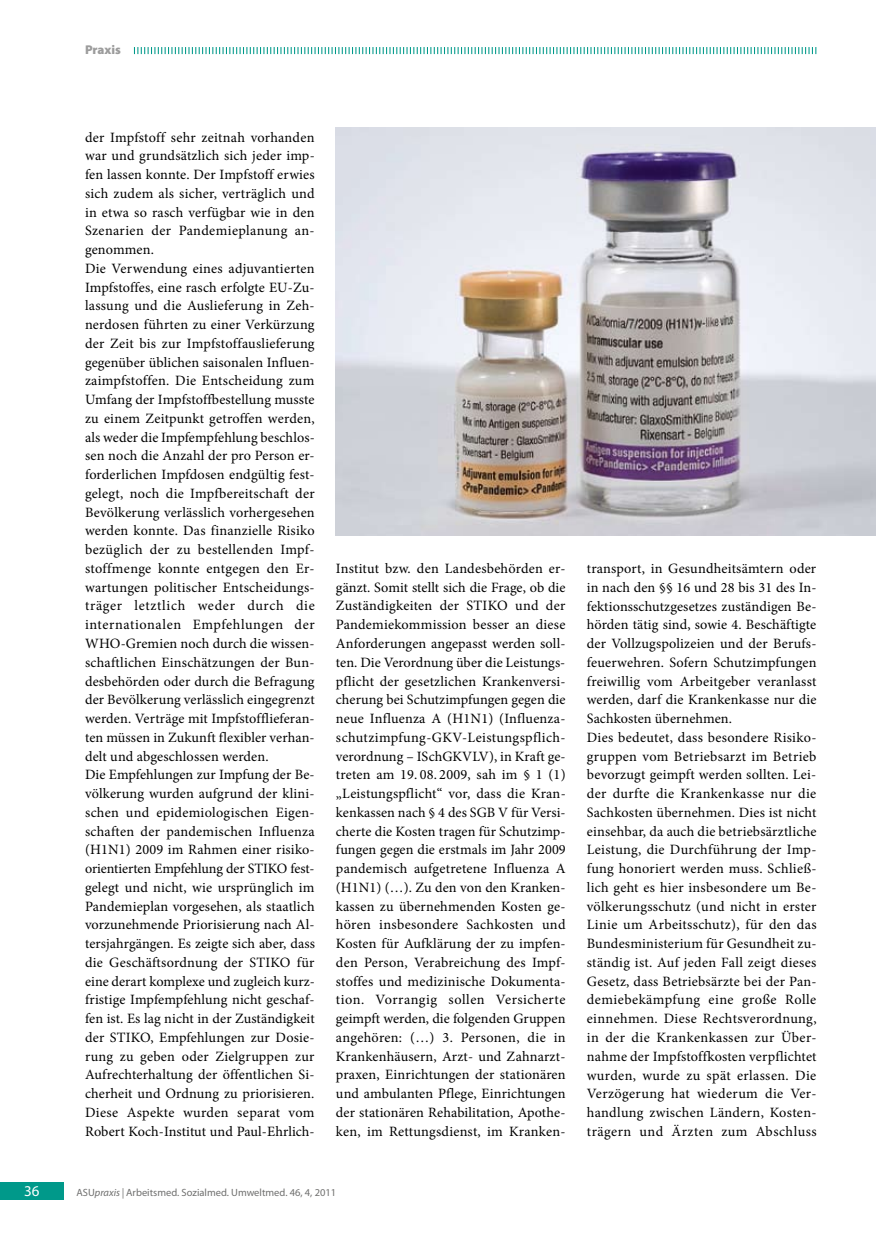
<style>
.page{position:relative;width:876px;height:1242px;background:#fff}
.page>*{position:absolute;margin:0;border:0;box-sizing:border-box;transform-origin:0 0}
.t1{font:15px "Myriad Pro";color:#fff}
.t2{font:14.25px/18.8px "Minion Pro";letter-spacing:.015em;color:#000}
.t3{font:900 12.75px "Myriad Pro";color:#9c9c9c}
.t4{font:10.5px "Myriad Pro";color:#6f6f6e}
.s1{font-style:italic}
</style>
<div class="page">
<div style="left:0;top:1182px;width:64px;height:17px;background:#00998a"></div>
<svg style="left:134px;top:47px;width:682px;height:7px"></svg>
<img style="left:336px;top:128px;width:540px;height:407px">
<p class="t3" style="left:85px;top:41px;width:37px">Praxis</p>
<p class="t2" style="left:85px;top:128px;width:231px">der Impfstoff sehr zeitnah vorhanden war und grundsätzlich sich jeder imp&shy;fen lassen konnte. Der Impfstoff erwies sich zudem als sicher, verträglich und in etwa so rasch verfügbar wie in den Szenarien der Pandemieplanung an&shy;genommen.<br>Die Verwendung eines adjuvantierten Impfstoffes, eine rasch erfolgte EU-Zu&shy;lassung und die Auslieferung in Zeh&shy;nerdosen führten zu einer Verkürzung der Zeit bis zur Impfstoffauslieferung gegenüber üblichen saisonalen Influen&shy;zaimpfstoffen. Die Entscheidung zum Umfang der Impfstoffbestellung musste zu einem Zeitpunkt getroffen werden, als weder die Impfempfehlung beschlos&shy;sen noch die Anzahl der pro Person er&shy;forderlichen Impfdosen endgültig fest&shy;gelegt, noch die Impfbereitschaft der Bevölkerung verlässlich vorhergesehen werden konnte. Das finanzielle Risiko bezüglich der zu bestellenden Impf&shy;stoffmenge konnte entgegen den Er&shy;wartungen politischer Entscheidungs&shy;träger letztlich weder durch die internationalen Empfehlungen der WHO-Gremien noch durch die wissen&shy;schaftlichen Einschätzungen der Bun&shy;desbehörden oder durch die Befragung der Bevölkerung verlässlich eingegrenzt werden. Verträge mit Impfstofflieferan&shy;ten müssen in Zukunft flexibler verhan&shy;delt und abgeschlossen werden.<br>Die Empfehlungen zur Impfung der Be&shy;völkerung wurden aufgrund der klini&shy;schen und epidemiologischen Eigen&shy;schaften der pandemischen Influenza (H1N1) 2009 im Rahmen einer risiko&shy;orientierten Empfehlung der STIKO fest&shy;gelegt und nicht, wie ursprünglich im Pandemieplan vorgesehen, als staatlich vorzunehmende Priorisierung nach Al&shy;tersjahrgängen. Es zeigte sich aber, dass die Geschäftsordnung der STIKO für eine derart komplexe und zugleich kurz&shy;fristige Impfempfehlung nicht geschaf&shy;fen ist. Es lag nicht in der Zuständigkeit der STIKO, Empfehlungen zur Dosie&shy;rung zu geben oder Zielgruppen zur Aufrechterhaltung der öffentlichen Si&shy;cherheit und Ordnung zu priorisieren.<br>Diese Aspekte wurden separat vom Robert Koch-Institut und Paul-Ehrlich-</p>
<p class="t2" style="left:336px;top:559px;width:231px">Institut bzw. den Landesbehörden er&shy;gänzt. Somit stellt sich die Frage, ob die Zuständigkeiten der STIKO und der Pandemiekommission besser an diese Anforderungen angepasst werden soll&shy;ten. Die Verordnung über die Leistungs&shy;pflicht der gesetzlichen Krankenversi&shy;cherung bei Schutzimpfungen gegen die neue Influenza A (H1N1) (Influenza&shy;schutzimpfung-GKV-Leistungspflich&shy;verordnung – ISchGKVLV), in Kraft ge&shy;treten am 19. 08. 2009, sah im § 1 (1) „Leistungspflicht“ vor, dass die Kran&shy;kenkassen nach § 4 des SGB V für Versi&shy;cherte die Kosten tragen für Schutzimp&shy;fungen gegen die erstmals im Jahr 2009 pandemisch aufgetretene Influenza A (H1N1) (…). Zu den von den Kranken&shy;kassen zu übernehmenden Kosten ge&shy;hören insbesondere Sachkosten und Kosten für Aufklärung der zu impfen&shy;den Person, Verabreichung des Impf&shy;stoffes und medizinische Dokumenta&shy;tion. Vorrangig sollen Versicherte geimpft werden, die folgenden Gruppen angehören: (…) 3. Personen, die in Krankenhäusern, Arzt- und Zahnarzt&shy;praxen, Einrichtungen der stationären und ambulanten Pflege, Einrichtungen der stationären Rehabilitation, Apothe&shy;ken, im Rettungsdienst, im Kranken-</p>
<p class="t2" style="left:587px;top:559px;width:231px">transport, in Gesundheitsämtern oder in nach den §§ 16 und 28 bis 31 des In&shy;fektionsschutzgesetzes zuständigen Be&shy;hörden tätig sind, sowie 4. Beschäftigte der Vollzugspolizeien und der Berufs&shy;feuerwehren. Sofern Schutzimpfungen freiwillig vom Arbeitgeber veranlasst werden, darf die Krankenkasse nur die Sachkosten übernehmen.<br>Dies bedeutet, dass besondere Risiko&shy;gruppen vom Betriebsarzt im Betrieb bevorzugt geimpft werden sollten. Lei&shy;der durfte die Krankenkasse nur die Sachkosten übernehmen. Dies ist nicht einsehbar, da auch die betriebsärztliche Leistung, die Durchführung der Imp&shy;fung honoriert werden muss. Schließ&shy;lich geht es hier insbesondere um Be&shy;völkerungsschutz (und nicht in erster Linie um Arbeitsschutz), für den das Bundesministerium für Gesundheit zu&shy;ständig ist. Auf jeden Fall zeigt dieses Gesetz, dass Betriebsärzte bei der Pan&shy;demiebekämpfung eine große Rolle einnehmen. Diese Rechtsverordnung, in der die Krankenkassen zur Über&shy;nahme der Impfstoffkosten verpflichtet wurden, wurde zu spät erlassen. Die Verzögerung hat wiederum die Ver&shy;handlung zwischen Ländern, Kosten&shy;trägern und Ärzten zum Abschluss</p>
<p class="t1" style="left:24px;top:1181px;width:17px">36</p>
<p class="t4" style="left:77px;top:1186px;width:261px">ASU<span class="s1">praxis |</span> Arbeitsmed. Sozialmed. Umweltmed. 46, 4, 2011</p>
</div>
